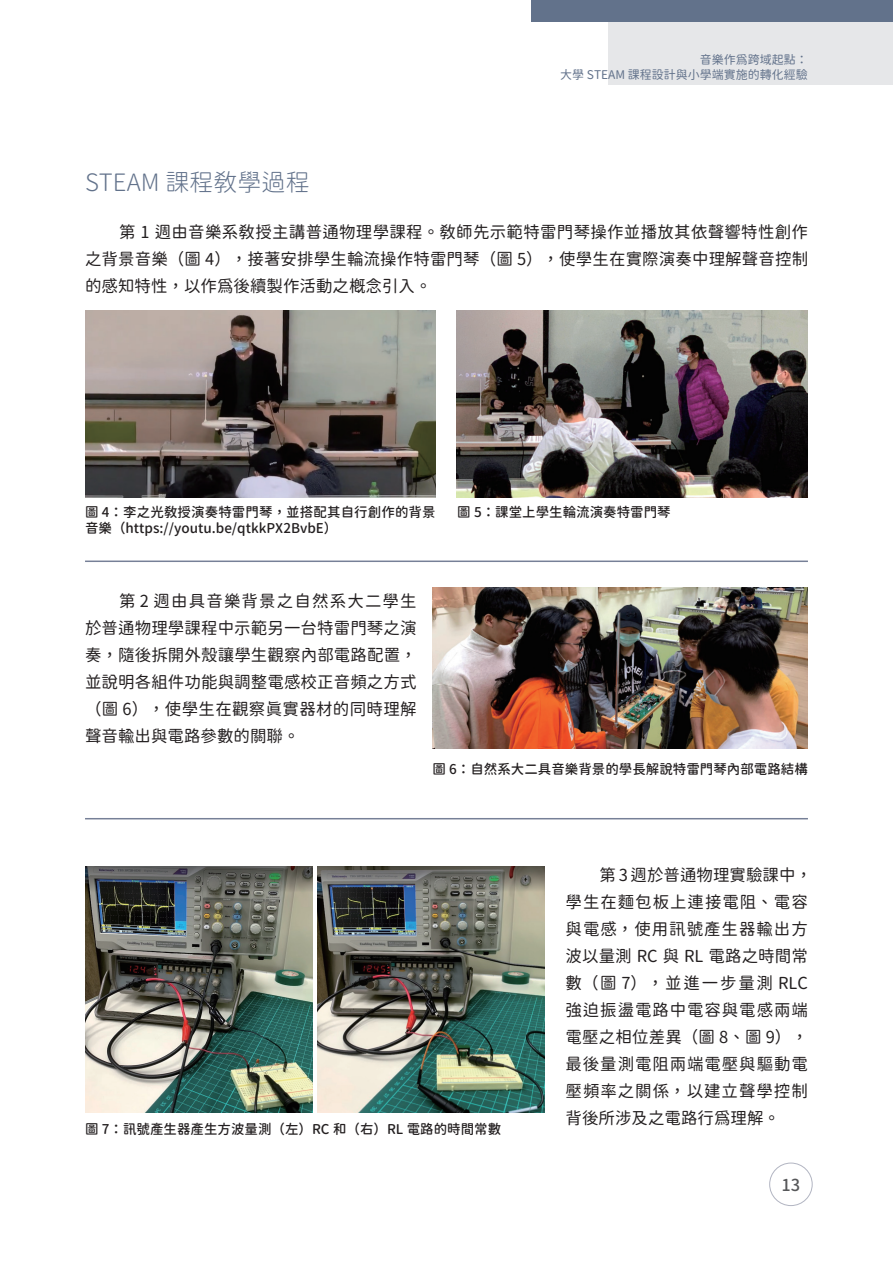
<style>
.page{position:relative;width:893px;height:1263px;background:#fff}
.page>*{position:absolute;margin:0;border:0;box-sizing:border-box;transform-origin:0 0}
.t1{font:24px "Gen Sen Maru Gothic TW Light TTF";color:#62728b}
.t2{font:16.5px/27px "Gen Sen Maru Gothic TW Regular TTF";letter-spacing:.005em;color:#231f20;text-align:justify}
.t3{font:16.5px/27px "Gen Sen Maru Gothic TW Regular TTF";letter-spacing:.055em;color:#231f20}
.t4{font:16.5px "Gen Sen Maru Gothic TW Medium TTF";color:#57585a}
.t5{font:13.5px/16.5px "Gen Sen Maru Gothic TW Medium TTF";color:#231f20}
.t6{font:12px/15px "Gen Sen Maru Gothic TW Regular TTF";color:#62728b;text-align:right}
</style>
<div class="page">
<div style="left:769px;top:1163px;width:44px;height:43px;border:1px solid #b2b5c2;border-radius:50%"></div>
<div style="left:608px;top:0;width:285px;height:85px;background:#e6e7e9"></div>
<div style="left:531px;top:0;width:362px;height:21px;background:#62728b"></div>
<img style="left:85px;top:310px;width:351px;height:188px">
<img style="left:432px;top:588px;width:376px;height:160px">
<img style="left:457px;top:311px;width:351px;height:187px">
<hr style="left:85px;top:560px;width:723px;height:2px;background:#768097">
<hr style="left:85px;top:818px;width:723px;height:1px;background:#768097">
<img style="left:85px;top:866px;width:227px;height:246px">
<img style="left:317px;top:867px;width:227px;height:245px">
<h1 class="t1" style="left:85px;top:169px;width:226px">STEAM 課程教學過程</h1>
<p class="t6" style="left:560px;top:53px;width:249px">音樂作為跨域起點：<br>大學 STEAM 課程設計與小學端實施的轉化經驗</p>
<p class="t2" style="left:85px;top:219px;width:725px;text-indent:34px">第 1 週由音樂系教授主講普通物理學課程。教師先示範特雷門琴操作並播放其依聲響特性創作之背景音樂（圖 4），接著安排學生輪流操作特雷門琴（圖 5），使學生在實際演奏中理解聲音控制的感知特性，以作為後續製作活動之概念引入。</p>
<p class="t5" style="left:85px;top:504px;width:352px">圖 4：李之光教授演奏特雷門琴，並搭配其自行創作的背景音樂（https://youtu.be/qtkkPX2BvbE）</p>
<p class="t2" style="left:85px;top:588px;width:333px;text-indent:34px">第 2 週由具音樂背景之自然系大二學生於普通物理學課程中示範另一台特雷門琴之演奏，隨後拆開外殼讓學生觀察內部電路配置，並說明各組件功能與調整電感校正音頻之方式（圖 6），使學生在觀察真實器材的同時理解聲音輸出與電路參數的關聯。</p>
<p class="t5" style="left:457px;top:504px;width:215px">圖 5：課堂上學生輪流演奏特雷門琴</p>
<p class="t5" style="left:432px;top:761px;width:377px">圖 6：自然系大二具音樂背景的學長解說特雷門琴內部電路結構</p>
<p class="t5" style="left:85px;top:1121px;width:418px">圖 7：訊號產生器產生方波量測（左）RC 和（右）RL 電路的時間常數</p>
<p class="t3" style="left:566px;top:862px;width:248px;text-indent:34px">第 3 週於普通物理實驗課中，學生在麵包板上連接電阻、電容與電感，使用訊號產生器輸出方波以量測 RC 與 RL 電路之時間常數（圖 7），並進一步量測 RLC強迫振盪電路中電容與電感兩端電壓之相位差異（圖 8、圖 9），最後量測電阻兩端電壓與驅動電壓頻率之關係，以建立聲學控制背後所涉及之電路行為理解。</p>
<p class="t4" style="left:781px;top:1175px;width:20px">13</p>
</div>
